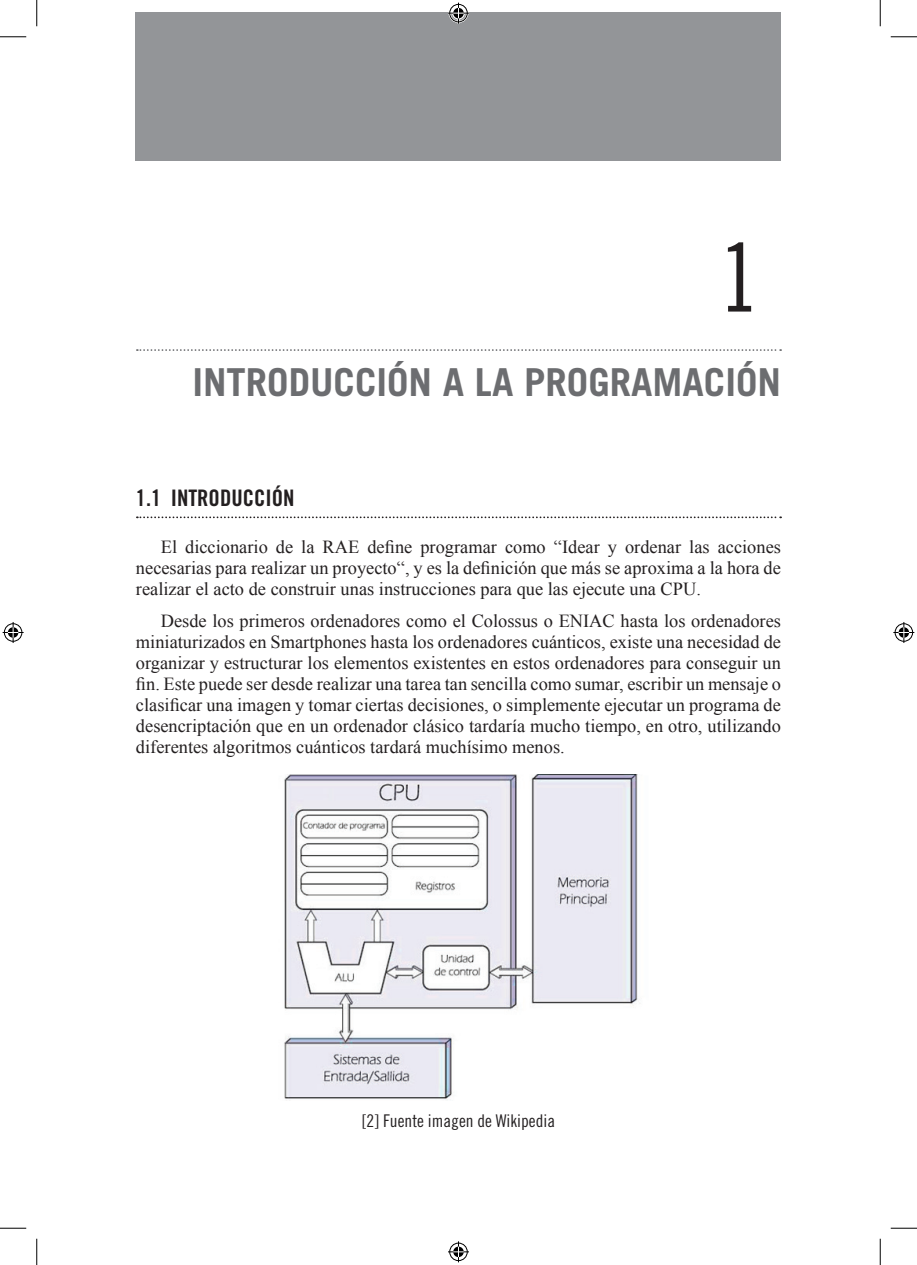
<style>
.page{position:relative;width:917px;height:1265px;background:#fff}
.page>*{position:absolute;margin:0;border:0;box-sizing:border-box;transform-origin:0 0}
.t1{font:94.5px "Trade Gothic LT Std Cn 18";color:#231f20}
.t2{font:700 38.5px "Trade Gothic LT Std";color:#6c6d70}
.t3{font:22.75px "Trade Gothic LT Std Bd Cn 20";color:#231f20}
.t4{font:18.38px/21px "Times New Roman";color:#231f20;text-align:justify}
.t5{font:17.5px "Trade Gothic LT Std Cn 18";color:#231f20}
</style>
<div class="page">
<div style="left:136px;top:12px;width:645px;height:149px;background:#939598"></div>
<svg style="left:137px;top:349px;width:644px;height:2px"></svg>
<svg style="left:137px;top:516px;width:644px;height:2px"></svg>
<img style="left:284px;top:774px;width:354px;height:326px">
<svg style="left:0;top:36px;width:26px;height:1px"></svg>
<svg style="left:891px;top:36px;width:26px;height:1px"></svg>
<svg style="left:0;top:1227px;width:26px;height:1px"></svg>
<svg style="left:891px;top:1227px;width:26px;height:1px"></svg>
<svg style="left:36px;top:0;width:1px;height:26px"></svg>
<svg style="left:36px;top:1238px;width:1px;height:26px"></svg>
<svg style="left:880px;top:0;width:1px;height:26px"></svg>
<svg style="left:880px;top:1238px;width:1px;height:26px"></svg>
<svg style="left:448px;top:3px;width:21px;height:21px"></svg>
<svg style="left:448px;top:1241px;width:21px;height:20px"></svg>
<svg style="left:3px;top:622px;width:21px;height:21px"></svg>
<svg style="left:893px;top:622px;width:21px;height:21px"></svg>
<h1 class="t1" style="left:718px;top:222px;width:43px">1</h1>
<h2 class="t2" style="left:192px;top:358px;width:590px">INTRODUCCIÓN A LA PROGRAMACIÓN</h2>
<p class="t3" style="left:136px;top:484px;width:160px">1.1 INTRODUCCIÓN</p>
<p class="t4" style="left:136px;top:536px;width:646px;text-indent:25px">El diccionario de la RAE define programar como “Idear y ordenar las acciones necesarias para realizar un proyecto“, y es la definición que más se aproxima a la hora de realizar el acto de construir unas instrucciones para que las ejecute una CPU.</p>
<p class="t4" style="left:136px;top:609px;width:646px;text-indent:25px">Desde los primeros ordenadores como el Colossus o ENIAC hasta los ordenadores miniaturizados en Smartphones hasta los ordenadores cuánticos, existe una necesidad de organizar y estructurar los elementos existentes en estos ordenadores para conseguir un fin. Este puede ser desde realizar una tarea tan sencilla como sumar, escribir un mensaje o clasificar una imagen y tomar ciertas decisiones, o simplemente ejecutar un programa de desencriptación que en un ordenador clásico tardaría mucho tiempo, en otro, utilizando diferentes algoritmos cuánticos tardará muchísimo menos.</p>
<p class="t5" style="left:362px;top:1110px;width:195px">[2] Fuente imagen de Wikipedia</p>
</div>
